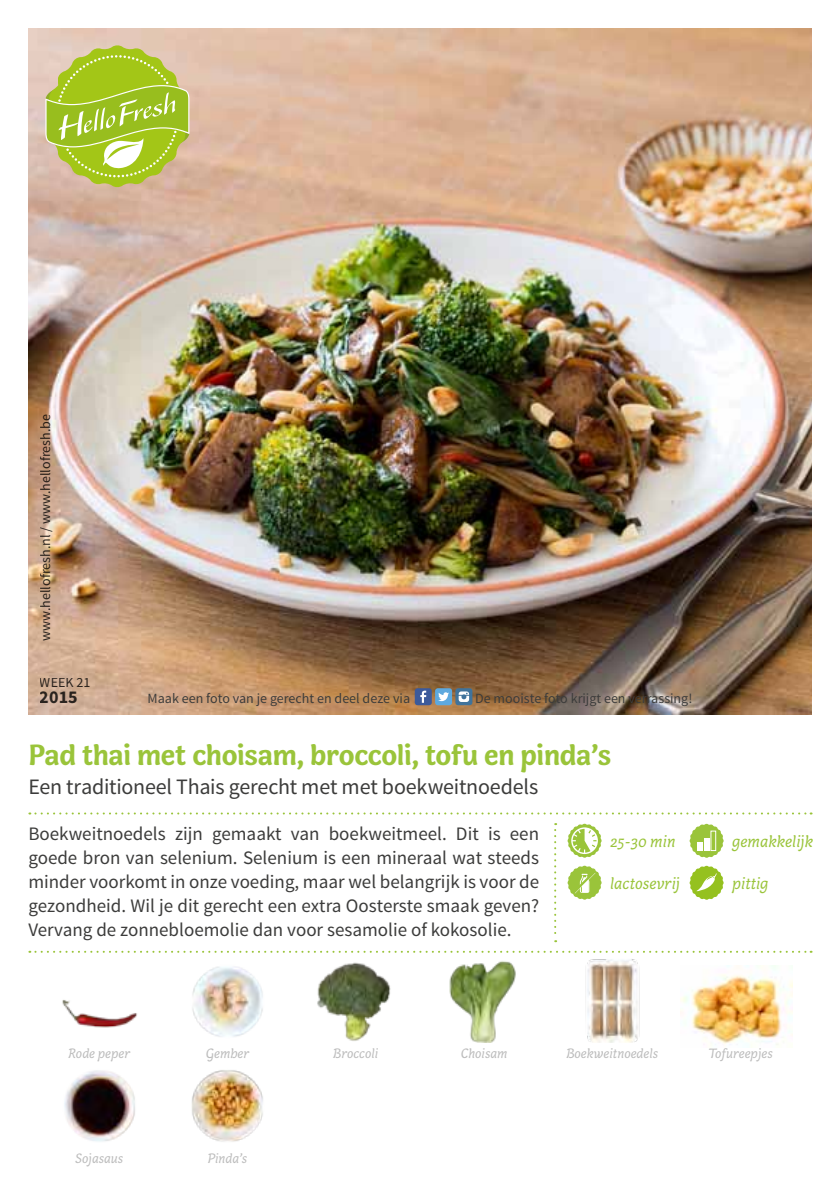
<style>
.page{position:relative;width:840px;height:1191px;background:#fff}
.page>*{position:absolute;margin:0;border:0;box-sizing:border-box;transform-origin:0 0}
.t1{font:700 30px "Capucine Basic";letter-spacing:-.015em;color:#9ac43a}
.t2{font:22px "Source Sans Pro";letter-spacing:-.01em;color:#3c3c3b}
.t3{font:19px/24px "Source Sans Pro";color:#3c3c3b;text-align:justify}
.t4{font:700 18px "Source Sans Pro";color:#000}
.t5{font:italic 17px "Capucine Basic";color:#9ac43a}
.t6{font:italic 14px "Capucine Basic";color:#bcbcbc}
.t7{font:14px "Source Sans Pro";color:#3c3c3b}
.t8{font:14px "Source Sans Pro";color:#000}
</style>
<div class="page">
<img style="left:28px;top:28px;width:783px;height:686px">
<svg style="left:45px;top:45px;width:144px;height:142px"></svg>
<svg style="left:29px;top:812px;width:782px;height:2px"></svg>
<svg style="left:554px;top:823px;width:2px;height:119px"></svg>
<svg style="left:29px;top:950px;width:782px;height:2px"></svg>
<img style="left:680px;top:965px;width:111px;height:80px">
<div style="left:414px;top:688px;width:17px;height:17px;background:#3c5a9a;border-radius:3px"></div>
<svg style="left:420px;top:690px;width:6px;height:13px"></svg>
<div style="left:455px;top:688px;width:17px;height:17px;background:#40739b;border-radius:3px"></div>
<svg style="left:458px;top:691px;width:11px;height:11px"></svg>
<div style="left:435px;top:688px;width:17px;height:17px;background:#5ea9de;border-radius:3px"></div>
<svg style="left:438px;top:692px;width:11px;height:9px"></svg>
<svg style="left:689px;top:823px;width:34px;height:35px"></svg>
<svg style="left:567px;top:823px;width:34px;height:35px"></svg>
<svg style="left:567px;top:865px;width:34px;height:35px"></svg>
<svg style="left:689px;top:865px;width:34px;height:35px"></svg>
<img style="left:64px;top:1070px;width:71px;height:72px">
<img style="left:191px;top:1070px;width:72px;height:72px">
<img style="left:62px;top:1000px;width:75px;height:28px">
<img style="left:183px;top:952px;width:90px;height:85px">
<img style="left:308px;top:952px;width:95px;height:89px">
<img style="left:449px;top:961px;width:67px;height:81px">
<img style="left:585px;top:959px;width:55px;height:83px">
<p class="t8" style="left:37px;top:641px;width:228px;rotate:-90deg">www.hellofresh.nl / www.hellofresh.be</p>
<p class="t8" style="left:40px;top:674px;width:52px">WEEK 21</p>
<p class="t4" style="left:40px;top:685px;width:40px">2015</p>
<p class="t7" style="left:147px;top:690px;width:264px">Maak een foto van je gerecht en deel deze via</p>
<p class="t7" style="left:475px;top:690px;width:218px">De mooiste foto krijgt een verrassing!</p>
<h1 class="t1" style="left:28px;top:731px;width:584px">Pad thai met choisam, broccoli, tofu en pinda’s</h1>
<p class="t2" style="left:28px;top:772px;width:511px">Een traditioneel Thais gerecht met met boekweitnoedels</p>
<p class="t3" style="left:28px;top:822px;width:512px">Boekweitnoedels zijn gemaakt van boekweitmeel. Dit is een goede bron van selenium. Selenium is een mineraal wat steeds minder voorkomt in onze voeding, maar wel belangrijk is voor de gezondheid. Wil je dit gerecht een extra Oosterste smaak geven?<br>Vervang de zonnebloemolie dan voor sesamolie of kokosolie.</p>
<p class="t5" style="left:609px;top:829px;width:67px">25-30 min</p>
<p class="t5" style="left:731px;top:829px;width:83px">gemakkelijk</p>
<p class="t5" style="left:609px;top:871px;width:71px">lactosevrij</p>
<p class="t5" style="left:731px;top:871px;width:38px">pittig</p>
<p class="t6" style="left:68px;top:1042px;width:63px">Rode peper</p>
<p class="t6" style="left:460px;top:1042px;width:48px">Choisam</p>
<p class="t6" style="left:566px;top:1042px;width:93px">Boekweitnoedels</p>
<p class="t6" style="left:708px;top:1042px;width:66px">Tofureepjes</p>
<p class="t6" style="left:206px;top:1042px;width:45px">Gember</p>
<p class="t6" style="left:333px;top:1042px;width:47px">Broccoli</p>
<p class="t6" style="left:75px;top:1148px;width:50px">Sojasaus</p>
<p class="t6" style="left:208px;top:1148px;width:41px">Pinda’s</p>
</div>
